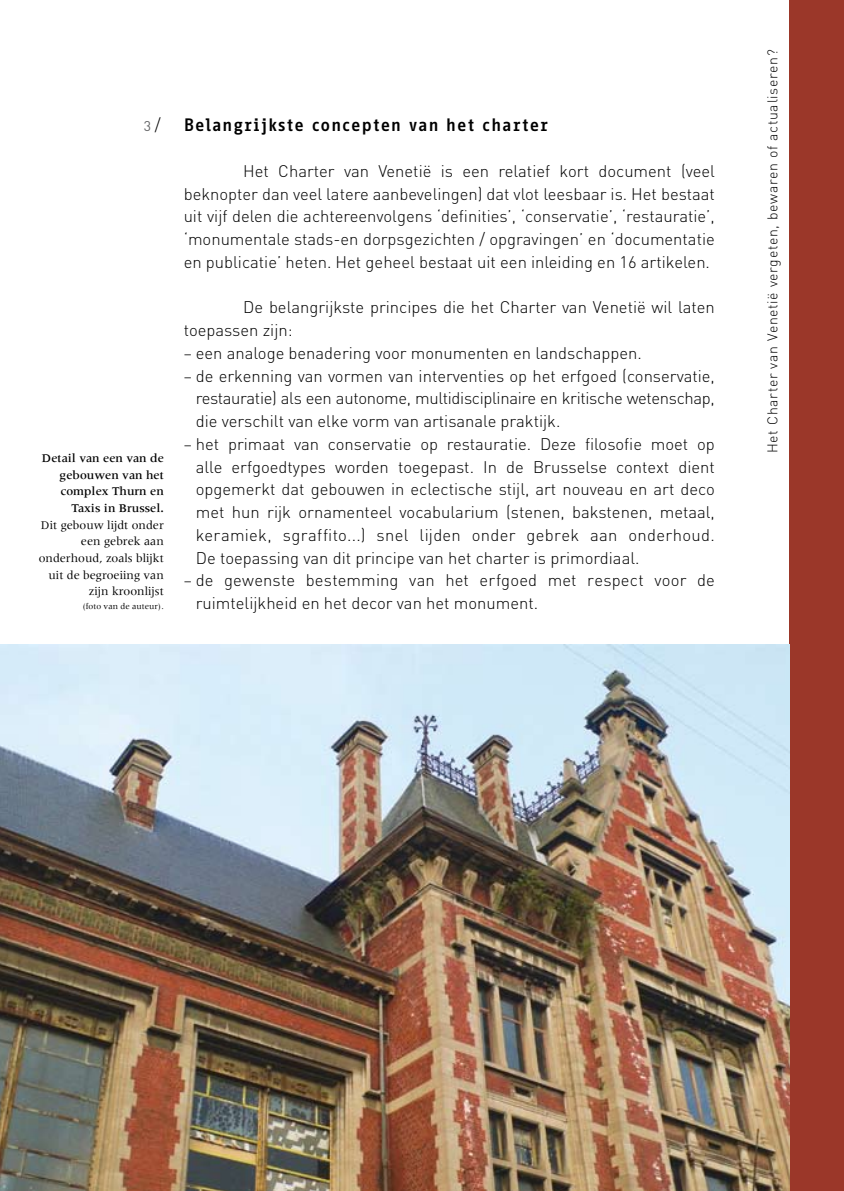
<style>
.page{position:relative;width:844px;height:1191px;background:#fff}
.page>*{position:absolute;margin:0;border:0;box-sizing:border-box;transform-origin:0 0}
.t1{font:700 17.5px "Info Office";letter-spacing:.02em;color:#000}
.t2{font:300 16.62px/22.8px "DIN";color:#000;text-align:justify}
.t3{font:300 14px "DIN";letter-spacing:.05em;color:#000}
.t4{font:14px "DIN";color:#646567}
.t5{font:12.25px/16.6px "Meridien";color:#000;text-align:right}
.t6{font:500 12.25px/16.6px "Meridien";color:#000;text-align:right}
.t7{font:8.75px "Meridien";color:#000}
.s1{font-weight:300;font-size:17.5px;color:#000}
.s2{font-size:15.75px}
</style>
<div class="page">
<div style="left:789px;top:0;width:54px;height:1191px;background:#9b3729"></div>
<img style="left:0;top:645px;width:789px;height:546px">
<p class="t4" style="left:144px;top:117px;width:18px">3 <span class="s1">/</span></p>
<p class="t1" style="left:184px;top:115px;width:366px">Belangrijkste concepten van het charter</p>
<p class="t2" style="left:184px;top:159px;width:532px;text-indent:60px">Het Charter van Venetië is een relatief kort document (veel beknopter dan veel latere aanbevelingen) dat vlot leesbaar is. Het bestaat uit vijf delen die achtereenvolgens ‘definities’, ‘conservatie’, ‘restauratie’, ‘monumentale stads-en dorpsgezichten / opgravingen’ en ‘documentatie en publicatie’ heten. Het geheel bestaat uit een inleiding en 16 artikelen.</p>
<p class="t2" style="left:184px;top:296px;width:532px;text-indent:60px">De belangrijkste principes die het Charter van Venetië wil laten toepassen zijn:</p>
<p class="t2" style="left:184px;top:341px;width:459px"><span class="s2">–</span> een analoge benadering voor monumenten en landschappen.</p>
<p class="t2" style="left:196px;top:364px;width:520px;text-indent:-12px"><span class="s2">–</span> de erkenning van vormen van interventies op het erfgoed (conservatie, restauratie) als een autonome, multidisciplinaire en kritische wetenschap, die verschilt van elke vorm van artisanale praktijk.</p>
<p class="t2" style="left:196px;top:432px;width:520px;text-indent:-12px"><span class="s2">–</span> het primaat van conservatie op restauratie. Deze filosofie moet op alle erfgoedtypes worden toegepast. I n de Brusselse context dient opgemerkt dat gebouwen in eclectische stijl, art nouveau en art deco met hun rijk ornamenteel vocabularium (stenen, bakstenen, metaal, keramiek, sgraffito...) snel lijden onder gebrek aan onderhoud.<br>De toepassing van dit principe van het charter is primordiaal.</p>
<p class="t2" style="left:196px;top:569px;width:520px;text-indent:-12px"><span class="s2">–</span> de gewenste bestemming van het erfgoed met respect voor de ruimtelijkheid en het decor van het monument.</p>
<p class="t6" style="left:42px;top:450px;width:123px">Detail van een van de gebouwen van het complex Thurn en<br>Taxis in Brussel.</p>
<p class="t5" style="left:39px;top:516px;width:127px">Dit gebouw lijdt onder een gebrek aan onderhoud, zoals blijkt uit de begroeiing van zijn kroonlijst</p>
<p class="t7" style="left:82px;top:601px;width:83px">(foto van de auteur).</p>
<p class="t3" style="left:763px;top:453px;width:405px;rotate:-90deg">Het Charter van Venetië vergeten, bewaren of actualiseren?</p>
</div>
